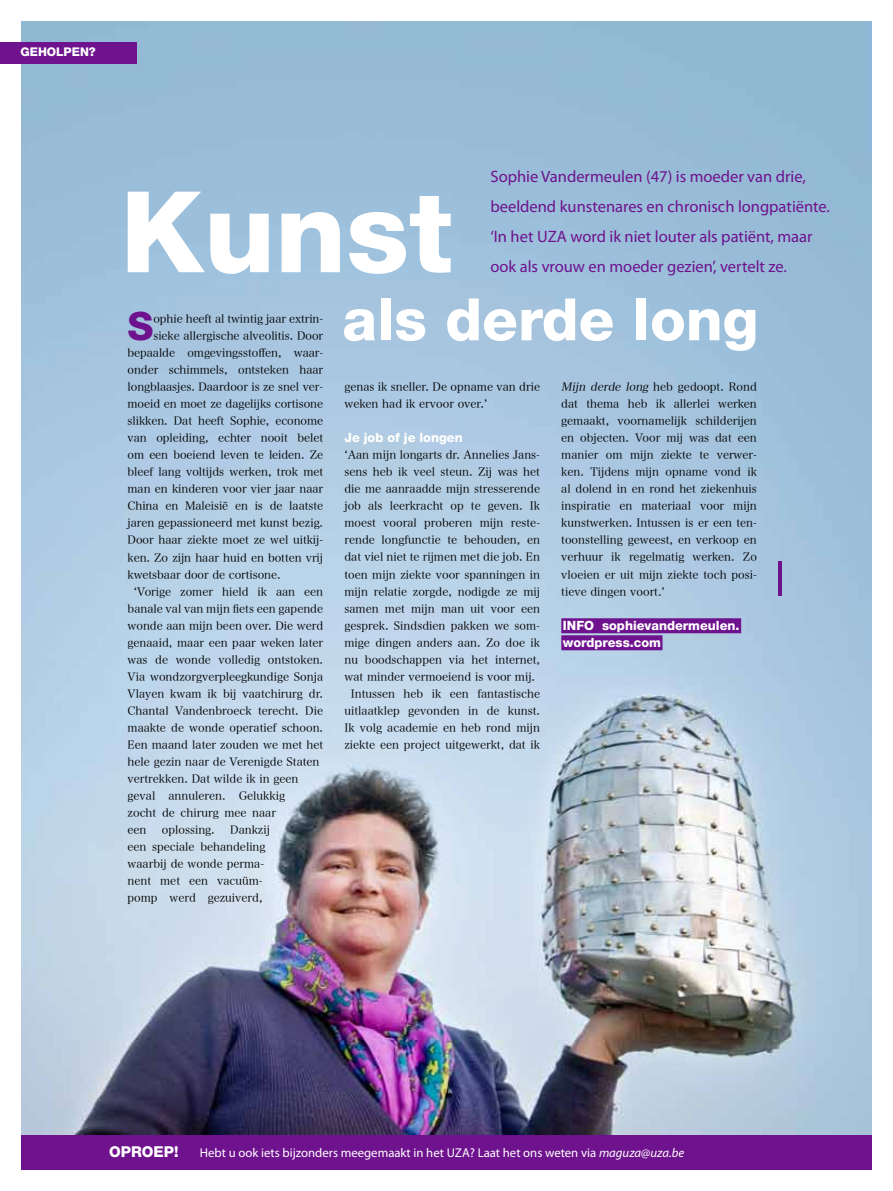
<style>
.page{position:relative;width:893px;height:1191px;background:#fff}
.page>*{position:absolute;margin:0;border:0;box-sizing:border-box;transform-origin:0 0}
.t1{font:800 112.8px "Helvetica Neue LT Std";color:#fff}
.t2{font:800 58.5px "Helvetica Neue LT Std";color:#fff}
.t3{font:800 39.15px "Helvetica Neue LT Std";color:#6e128d}
.t4{font:16.5px/30px "Myriad Pro";color:#6e128d}
.t5{font:800 15px "Helvetica Neue LT Std";color:#fff}
.t6{font:12.75px "Myriad Pro";color:#fff}
.t7{font:800 12.75px/17px "Helvetica Neue LT Std";color:#fff}
.t8{font:800 12px "Helvetica Neue LT Std";color:#fff}
.t9{font:11.25px/17px "Hira Min Pro N W3";color:#000}
.s1{font-style:italic}
</style>
<div class="page">
<img style="left:21px;top:21px;width:851px;height:1114px">
<hr style="left:778px;top:561px;width:4px;height:34px;background:#6e128d">
<div style="left:21px;top:1135px;width:851px;height:34px;background:#6e128d"></div>
<div style="left:0;top:43px;width:136px;height:21px;background:#6e128d"></div>
<div style="left:561px;top:618px;width:180px;height:15px;background:#6e128d"></div>
<div style="left:561px;top:635px;width:101px;height:15px;background:#6e128d"></div>
<p class="t8" style="left:20px;top:45px;width:77px">geholpen?</p>
<h3 class="t4" style="left:490px;top:161px;width:341px">Sophie Vandermeulen (47) is moeder van drie, beeldend kunstenares en chronisch longpatiënte. ‘In het UZA word ik niet louter als patiënt, maar ook als vrouw en moeder gezien’, vertelt ze.</h3>
<h2 class="t2" style="left:342px;top:285px;width:418px">als derde long</h2>
<h1 class="t1" style="left:120px;top:165px;width:334px">Kunst</h1>
<h3 class="t3" style="left:128px;top:303px;width:28px">S</h3>
<p class="t9" style="left:153px;top:309px;width:171px">ophie heeft al twintig jaar extrin-</p>
<p class="t9" style="left:153px;top:326px;width:171px">sieke allergische alveolitis. Door</p>
<p class="t9" style="left:128px;top:343px;width:197px">bepaalde omgevingsstoffen, waar-</p>
<p class="t9" style="left:128px;top:360px;width:197px">onder schimmels, ontsteken haar</p>
<p class="t9" style="left:128px;top:377px;width:197px">longblaasjes. Daardoor is ze snel ver-</p>
<p class="t9" style="left:128px;top:394px;width:197px">moeid en moet ze dagelijks cortisone</p>
<p class="t9" style="left:128px;top:411px;width:197px">slikken. Dat heeft Sophie, econome</p>
<p class="t9" style="left:128px;top:429px;width:197px">van opleiding, echter nooit belet</p>
<p class="t9" style="left:128px;top:446px;width:197px">om een boeiend leven te leiden. Ze</p>
<p class="t9" style="left:128px;top:463px;width:197px">bleef lang voltijds werken, trok met</p>
<p class="t9" style="left:128px;top:480px;width:197px">man en kinderen voor vier jaar naar</p>
<p class="t9" style="left:128px;top:497px;width:197px">China en Maleisië en is de laatste</p>
<p class="t9" style="left:128px;top:514px;width:197px">jaren gepassioneerd met kunst bezig.</p>
<p class="t9" style="left:128px;top:531px;width:197px">Door haar ziekte moet ze wel uitkij-</p>
<p class="t9" style="left:128px;top:548px;width:197px">ken. Zo zijn haar huid en botten vrij</p>
<p class="t9" style="left:128px;top:565px;width:154px">kwetsbaar door de cortisone.</p>
<p class="t9" style="left:134px;top:582px;width:191px">‘Vorige zomer hield ik aan een</p>
<p class="t9" style="left:128px;top:599px;width:197px">banale val van mijn fiets een gapende</p>
<p class="t9" style="left:128px;top:616px;width:197px">wonde aan mijn been over. Die werd</p>
<p class="t9" style="left:128px;top:633px;width:197px">genaaid, maar een paar weken later</p>
<p class="t9" style="left:128px;top:650px;width:197px">was de wonde volledig ontstoken.</p>
<p class="t9" style="left:128px;top:667px;width:197px">Via wondzorgverpleegkundige Sonja</p>
<p class="t9" style="left:128px;top:684px;width:197px">Vlayen kwam ik bij vaatchirurg dr.</p>
<p class="t9" style="left:128px;top:701px;width:197px">Chantal Vandenbroeck terecht. Die</p>
<p class="t9" style="left:128px;top:718px;width:197px">maakte de wonde operatief schoon.</p>
<p class="t9" style="left:128px;top:735px;width:197px">Een maand later zouden we met het</p>
<p class="t9" style="left:128px;top:752px;width:193px">hele gezin naar de Verenigde Staten</p>
<p class="t9" style="left:128px;top:769px;width:172px">vertrekken. Dat wilde ik in geen</p>
<p class="t9" style="left:128px;top:786px;width:159px">geval annuleren. Gelukkig</p>
<p class="t9" style="left:128px;top:803px;width:150px">zocht de chirurg mee naar</p>
<p class="t9" style="left:128px;top:820px;width:20px">een</p>
<p class="t9" style="left:162px;top:820px;width:54px">oplossing.</p>
<p class="t9" style="left:561px;top:377px;width:197px;text-align:justify"><span class="s1">Mijn derde long</span> heb gedoopt. Rond dat thema heb ik allerlei werken gemaakt, voornamelijk schilderijen en objecten. Voor mij was dat een manier om mijn ziekte te verwer&shy;ken. Tijdens mijn opname vond ik al dolend in en rond het ziekenhuis inspiratie en materiaal voor mijn kunstwerken. Intussen is er een ten&shy;toonstelling geweest, en verkoop en verhuur ik regelmatig werken. Zo vloeien er uit mijn ziekte toch posi&shy;tieve dingen voort.’</p>
<p class="t7" style="left:563px;top:616px;width:178px">Info sophievandermeulen. wordpress.com</p>
<p class="t9" style="left:344px;top:378px;width:197px">genas ik sneller. De opname van drie weken had ik ervoor over.’</p>
<p class="t7" style="left:344px;top:429px;width:120px">Je job of je longen</p>
<p class="t9" style="left:344px;top:445px;width:197px;text-align:center">‘Aan mijn longarts dr. Annelies Jans&shy;sens heb ik veel steun. Zij was het die me aanraadde mijn stresserende job als leerkracht op te geven. Ik moest vooral proberen mijn reste&shy;rende longfunctie te behouden, en dat viel niet te rijmen met die job. En toen mijn ziekte voor spanningen in mijn relatie zorgde, nodigde ze mij samen met mijn man uit voor een gesprek. Sindsdien pakken we som&shy;mige dingen anders aan. Zo doe ik nu boodschappen via het internet, wat minder vermoeiend is voor mij.<br>Intussen heb ik een fantastische uitlaatklep gevonden in de kunst.<br>Ik volg academie en heb rond mijn ziekte een project uitgewerkt, dat ik</p>
<p class="t9" style="left:128px;top:820px;width:144px;text-indent:103px">Dankzij een speciale behandeling waarbij de wonde perma&shy;nent met een vacuüm&shy;pomp werd gezuiverd,</p>
<h3 class="t5" style="left:109px;top:1142px;width:71px">oproep!</h3>
<p class="t6" style="left:200px;top:1144px;width:486px">Hebt u ook iets bijzonders meegemaakt in het UZA? Laat het ons weten via <span class="s1">maguza@uza.be</span></p>
</div>
